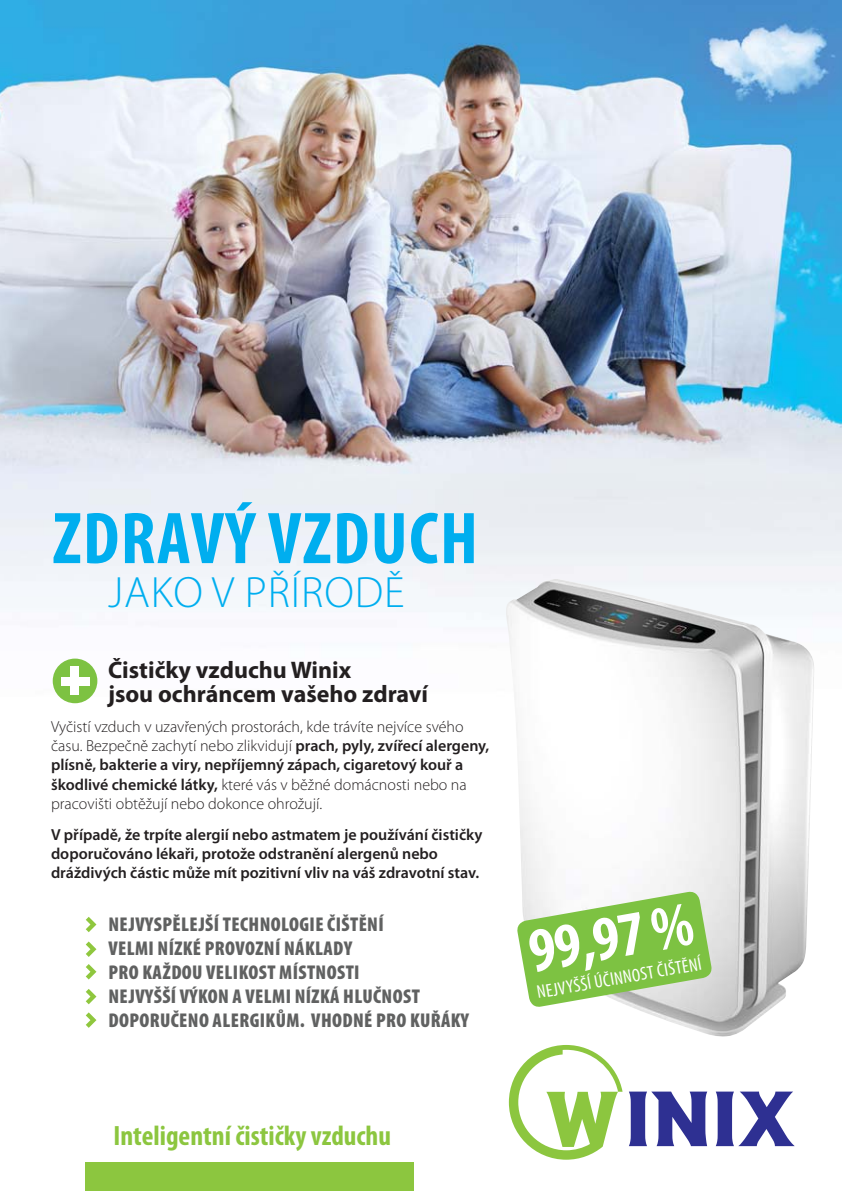
<style>
.page{position:relative;width:842px;height:1191px;background:#fff}
.page>*{position:absolute;margin:0;border:0;box-sizing:border-box;transform-origin:0 0}
.t1{font:700 condensed 74px "Myriad Pro";letter-spacing:.02em;color:#00aeef}
.t2{font:700 condensed 63px "Myriad Pro";color:#fff}
.t3{font:300 44px "Myriad Pro";letter-spacing:.02em;color:#00aeef}
.t4{font:700 condensed 28px "Myriad Pro";color:#8cc63f}
.t5{font:700 24px/24px "Myriad Pro";color:#231f20}
.t6{font:900 condensed 20px/24px "Myriad Pro";letter-spacing:.02em;color:#606161}
.t7{font:condensed 18.6px "Myriad Pro";color:#fff}
.t8{font:300 16px/19.2px "Myriad Pro";color:#231f20}
.t9{font:600 16px/19.2px "Myriad Pro";color:#231f20}
.s1{font-weight:600}
</style>
<div class="page">
<img style="left:0;top:0;width:842px;height:1028px">
<div style="left:85px;top:1162px;width:329px;height:29px;background:#8cc63f"></div>
<img style="left:506px;top:578px;width:308px;height:459px">
<svg style="left:629px;top:1091px;width:78px;height:55px"></svg>
<svg style="left:716px;top:1091px;width:79px;height:55px"></svg>
<svg style="left:509px;top:1045px;width:113px;height:114px"></svg>
<svg style="left:86px;top:916px;width:10px;height:16px"></svg>
<svg style="left:86px;top:941px;width:10px;height:16px"></svg>
<svg style="left:86px;top:964px;width:10px;height:15px"></svg>
<svg style="left:86px;top:988px;width:10px;height:16px"></svg>
<svg style="left:86px;top:1012px;width:10px;height:15px"></svg>
<div style="left:53px;top:658px;width:44px;height:45px;background:#7dc242;border-radius:50%"></div>
<div style="left:61px;top:676px;width:28px;height:9px;background:#fff"></div>
<div style="left:70px;top:666px;width:9px;height:29px;background:#fff"></div>
<svg style="left:516px;top:890px;width:197px;height:118px"></svg>
<h1 class="t1" style="left:53px;top:510px;width:427px">ZDRAVÝ VZDUCH</h1>
<h3 class="t3" style="left:108px;top:575px;width:298px">JAKO V PŘÍRODĚ</h3>
<h3 class="t5" style="left:108px;top:660px;width:322px">Čističky vzduchu Winix<br>jsou ochráncem vašeho zdraví</h3>
<p class="t8" style="left:51px;top:718px;width:440px">Vyčistí vzduch v uzavřených prostorách, kde trávíte nejvíce svého času. Bezpečně zachytí nebo zlikvidují <span class="s1">prach, pyly, zvířecí alergeny, plísně, bakterie a viry, nepříjemný zápach, cigaretový kouř a škodlivé chemické látky,</span> které vás v běžné domácnosti nebo na pracovišti obtěžují nebo dokonce ohrožují.</p>
<p class="t9" style="left:51px;top:826px;width:433px">V případě, že trpíte alergií nebo astmatem je používání čističky doporučováno lékaři, protože odstranění alergenů nebo dráždivých částic může mít pozitivní vliv na váš zdravotní stav.</p>
<p class="t6" style="left:108px;top:914px;width:362px">NEJVYSPĚLEJŠÍ TECHNOLOGIE ČIŠTĚNÍ<br>VELMI NÍZKÉ PROVOZNÍ NÁKLADY<br>PRO KAŽDOU VELIKOST MÍSTNOSTI<br>NEJVYŠŠÍ VÝKON A VELMI NÍZKÁ HLUČNOST DOPORUČENO ALERGIKŮM. VHODNÉ PRO KUŘÁKY</p>
<h2 class="t2" style="left:525px;top:928px;width:167px;rotate:-10deg">99,97 %</h2>
<p class="t7" style="left:536px;top:985px;width:168px;rotate:-10deg">NEJVYŠŠÍ ÚČINNOST ČIŠTĚNÍ</p>
<h3 class="t4" style="left:114px;top:1125px;width:279px">Inteligentní čističky vzduchu</h3>
</div>
